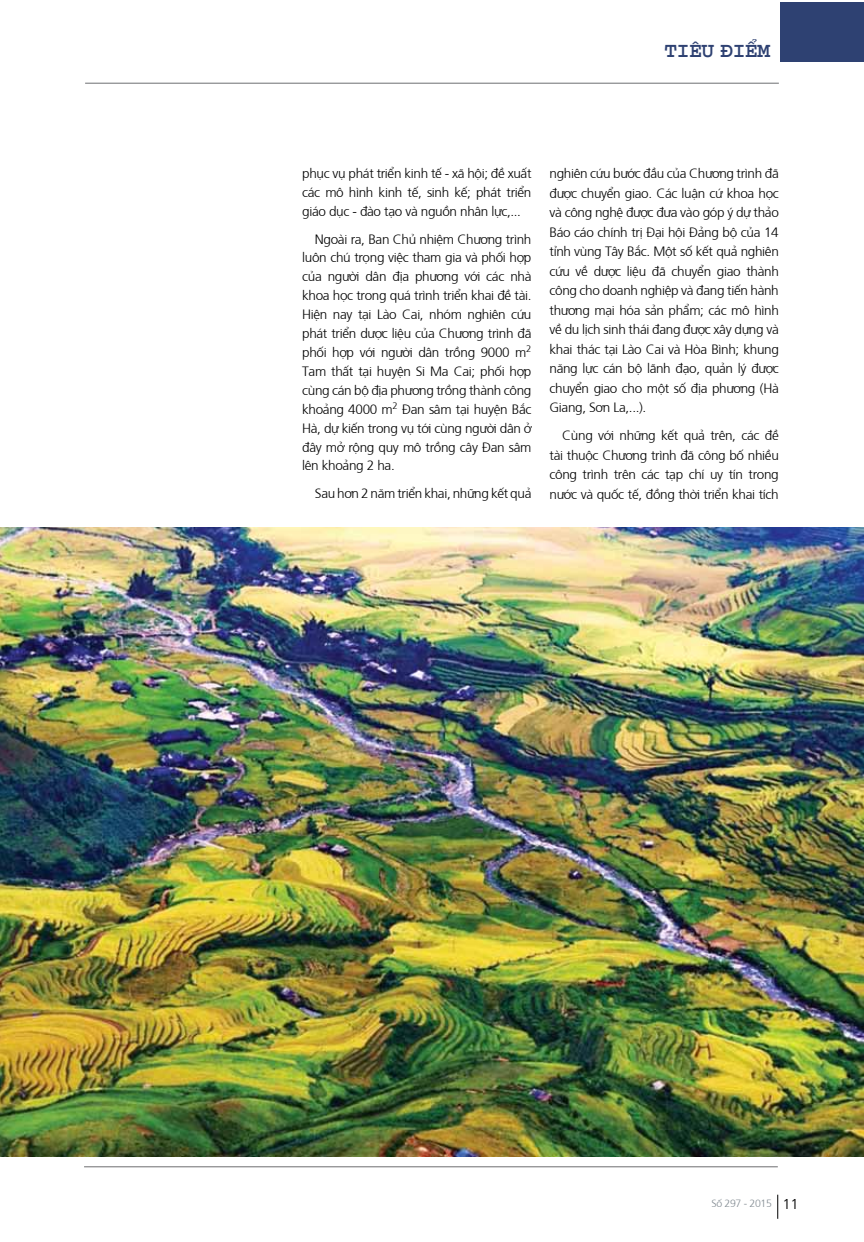
<style>
.page{position:relative;width:864px;height:1242px;background:#fff}
.page>*{position:absolute;margin:0;border:0;box-sizing:border-box;transform-origin:0 0}
.t1{font:700 18px "VNI Couri";letter-spacing:-.025em;color:#2e4172}
.t2{font:300 13.5px/19.5px "Frutiger";letter-spacing:-.025em;color:#000;text-align:justify}
.t3{font:300 10.5px "Frutiger";letter-spacing:-.03em;color:#828b92}
.s1{font-size:14.25px;color:#000}
</style>
<div class="page">
<hr style="left:84px;top:1166px;width:693px;height:1px;background:#6d6e71">
<svg style="left:777px;top:1194px;width:1px;height:24px"></svg>
<hr style="left:85px;top:83px;width:693px;height:1px;background:#6d6e71">
<img style="left:0;top:527px;width:863px;height:629px">
<div style="left:779px;top:2px;width:84px;height:60px;background:#2e4172"></div>
<h1 class="t1" style="left:664px;top:39px;width:107px">TIEÂU ÑIEÅM</h1>
<p class="t2" style="left:302px;top:163px;width:231px;line-height:18.9px">phục vụ phát triển kinh tế - xã hội; đề xuất các mô hình kinh tế, sinh kế; phát triển giáo dục - đào tạo và nguồn nhân lực,...</p>
<p class="t2" style="left:302px;top:228px;width:231px;line-height:18.9px;text-indent:13px">Ngoài ra, Ban C hủ nhiệm Chương trình luôn chú trọng việc tham gia và phối hợp của người dân địa phương với các nhà khoa học trong quá trình triển khai đề tài.<br>Hiện nay tại Lào Cai, nhóm nghiên cứu phát triển dược liệu của C hương trình đã phối hợp với người dân trồng 9000 m<sup>2<br></sup>Tam thất tại huyện Si Ma Cai; phối hợp cùng cán bộ địa phương trồng thành công khoảng 4000 m<sup>2</sup> Đan sâm tại huyện Bắc Hà, dự kiến trong vụ tới cùng người dân ở đây mở rộng quy mô trồng cây Đan sâm lên khoảng 2 ha.</p>
<p class="t2" style="left:315px;top:483px;width:218px">Sau hơn 2 năm triển khai, những kết quả</p>
<p class="t2" style="left:549px;top:163px;width:231px">nghiên cứu bước đầu của Chương trình đã được chuyển giao. C ác luận cứ khoa học và công nghệ được đưa vào góp ý dự thảo Báo cáo chính trị Đại hội Đảng bộ của 14 tỉnh vùng Tây Bắc. Một số kết quả nghiên cứu về dược liệu đã chuyển giao thành công cho doanh nghiệp và đang tiến hành thương mại hóa sản phẩm; các mô hình về du lịch sinh thái đang được xây dựng và khai thác tại Lào Cai và Hòa Bình; khung năng lực cán bộ lãnh đạo, quản lý được chuyển giao cho một số địa phương (Hà Giang, Sơn La,...).</p>
<p class="t2" style="left:549px;top:425px;width:231px;text-indent:13px">C ùng với những kết quả trên, các đề tài thuộc C hương trình đã công bố nhiều công trình trên các tạp chí uy tín trong nước và quốc tế, đồng thời triển khai tích</p>
<p class="t3" style="left:711px;top:1195px;width:89px">Số 297 - 2015 <span class="s1">11</span></p>
</div>
